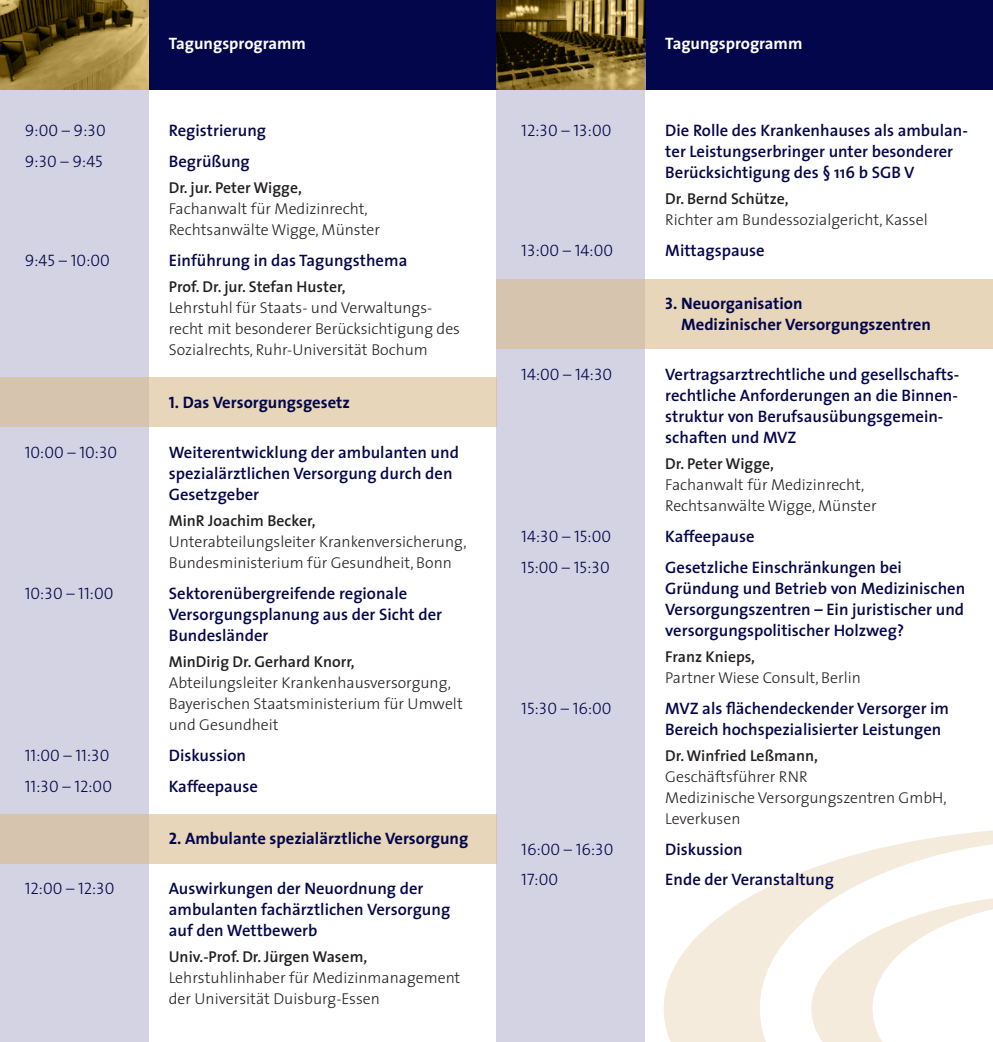
<style>
.page{position:relative;width:993px;height:1042px;background:#fff}
.page>*{position:absolute;margin:0;border:0;box-sizing:border-box;transform-origin:0 0}
.t1{font:600 16.62px/21px "The Sans";color:#04064b}
.t2{font:16.62px "The Sans Light Caps";color:#04064b}
.t3{font:700 16.62px/21px "The Sans";color:#04064b}
.t4{font:700 16.62px "The Sans";color:#fff}
.t5{font:300 15.75px/21px "The Sans";color:#231f20}
.t6{font:600 15.75px "The Sans";color:#231f20}
.s1{font-family:"The Sans Bold Caps";font-weight:400}
</style>
<div class="page">
<svg style="left:663px;top:830px;width:329px;height:212px"></svg>
<div style="left:0;top:0;width:149px;height:1042px;background:#d3d3e3"></div>
<div style="left:0;top:0;width:496px;height:89px;background:#04064b"></div>
<div style="left:496px;top:0;width:149px;height:1042px;background:#d3d3e3"></div>
<div style="left:496px;top:0;width:496px;height:89px;background:#04064b"></div>
<img style="left:0;top:0;width:149px;height:89px">
<img style="left:496px;top:0;width:149px;height:89px">
<div style="left:0;top:377px;width:496px;height:50px;background:linear-gradient(to right,#d7c5af,#eedcbe)"></div>
<div style="left:0;top:813px;width:496px;height:50px;background:linear-gradient(to right,#d7c5af,#eedcbe)"></div>
<div style="left:496px;top:279px;width:496px;height:70px;background:linear-gradient(to right,#d7c5af,#eedcbe)"></div>
<p class="t4" style="left:169px;top:30px;width:138px">Tagungsprogramm</p>
<p class="t4" style="left:665px;top:30px;width:138px">Tagungsprogramm</p>
<p class="t2" style="left:25px;top:117px;width:82px">9:00 – 9:30</p>
<p class="t1" style="left:169px;top:120px;width:99px">Registrierung</p>
<p class="t2" style="left:25px;top:148px;width:80px">9:30 – 9:45</p>
<p class="t1" style="left:169px;top:151px;width:82px">Begrüßung</p>
<p class="t6" style="left:169px;top:175px;width:134px">Dr. jur. Peter Wigge,</p>
<p class="t5" style="left:169px;top:198px;width:213px">Fachanwalt für Medizinrecht,<br>Rechtsanwälte Wigge, Münster</p>
<p class="t2" style="left:25px;top:247px;width:86px">9:45 – 10:00</p>
<p class="t1" style="left:169px;top:249px;width:240px">Einführung in das Tagungsthema</p>
<p class="t6" style="left:169px;top:274px;width:178px">Prof. Dr. jur. Stefan Huster,</p>
<p class="t5" style="left:169px;top:297px;width:292px">Lehrstuhl für Staats- und Verwaltungs&shy;recht mit besonderer Berücksichtigung des<br>Sozialrechts, Ruhr-Universität Bochum</p>
<p class="t3" style="left:169px;top:391px;width:183px"><span class="s1">1.</span> Das Versorgungsgesetz</p>
<p class="t2" style="left:25px;top:438px;width:94px">10:00 – 10:30</p>
<p class="t1" style="left:169px;top:441px;width:291px">Weiterentwicklung der ambulanten und spezialärztlichen Versorgung durch den<br>Gesetzgeber</p>
<p class="t6" style="left:169px;top:507px;width:148px">MinR Joachim Becker,</p>
<p class="t5" style="left:169px;top:530px;width:299px">Unterabteilungsleiter Krankenversicherung,<br>Bundesministerium für Gesundheit, Bonn</p>
<p class="t2" style="left:25px;top:579px;width:90px">10:30 – 11:00</p>
<p class="t1" style="left:169px;top:582px;width:275px">Sektorenübergreifende regionale<br>Versorgungsplanung aus der Sicht der<br>Bundesländer</p>
<p class="t6" style="left:169px;top:648px;width:187px">MinDirig Dr. Gerhard Knorr,</p>
<p class="t5" style="left:169px;top:671px;width:295px">Abteilungsleiter Krankenhausversorgung,<br>Bayerischen Staatsministerium für Umwelt und Gesundheit</p>
<p class="t2" style="left:25px;top:741px;width:86px">11:00 – 11:30</p>
<p class="t1" style="left:169px;top:744px;width:79px">Diskussion</p>
<p class="t2" style="left:25px;top:772px;width:89px">11:30 – 12:00</p>
<p class="t1" style="left:169px;top:775px;width:91px">Kaffeepause</p>
<p class="t3" style="left:169px;top:827px;width:301px"><span class="s1">2.</span> Ambulante spezialärztliche Versorgung</p>
<p class="t2" style="left:25px;top:875px;width:91px">12:00 – 12:30</p>
<p class="t1" style="left:169px;top:877px;width:283px">Auswirkungen der Neuordnung der ambulanten fachärztlichen Versorgung auf den Wettbewerb</p>
<p class="t6" style="left:169px;top:944px;width:200px">Univ.-Prof. Dr. Jürgen Wasem,</p>
<p class="t5" style="left:169px;top:967px;width:293px">Lehrstuhlinhaber für Medizinmanagement der Universität Duisburg-Essen</p>
<p class="t2" style="left:521px;top:117px;width:91px">12:30 – 13:00</p>
<p class="t1" style="left:665px;top:120px;width:304px">Die Rolle des Krankenhauses als ambulan&shy;ter Leistungserbringer unter besonderer<br>Berücksichtigung des § 116 b SGB V</p>
<p class="t6" style="left:665px;top:186px;width:125px">Dr. Bernd Schütze,</p>
<p class="t5" style="left:665px;top:209px;width:264px">Richter am Bundessozialgericht, Kassel</p>
<p class="t2" style="left:521px;top:237px;width:93px">13:00 – 14:00</p>
<p class="t1" style="left:665px;top:240px;width:101px">Mittagspause</p>
<p class="t3" style="left:681px;top:293px;width:251px;text-indent:-16px"><span class="s1">3.</span> Neuorganisation<br>Medizinischer Versorgungszentren</p>
<p class="t2" style="left:521px;top:360px;width:92px">14:00 – 14:30</p>
<p class="t1" style="left:665px;top:363px;width:295px">Vertragsarztrechtliche und gesellschafts&shy;rechtliche Anforderungen an die Binnen&shy;struktur von Berufsausübungsgemein&shy;schaften und MVZ</p>
<p class="t6" style="left:665px;top:450px;width:110px">Dr. Peter Wigge,</p>
<p class="t5" style="left:665px;top:473px;width:213px">Fachanwalt für Medizinrecht,<br>Rechtsanwälte Wigge, Münster</p>
<p class="t2" style="left:521px;top:522px;width:91px">14:30 – 15:00</p>
<p class="t1" style="left:665px;top:525px;width:91px">Kaffeepause</p>
<p class="t2" style="left:521px;top:553px;width:90px">15:00 – 15:30</p>
<p class="t1" style="left:665px;top:556px;width:301px">Gesetzliche Einschränkungen bei Gründung und Betrieb von Medizinischen Versorgungszentren – Ein juristischer und versorgungspolitischer Holzweg?</p>
<p class="t6" style="left:665px;top:643px;width:91px">Franz Knieps,</p>
<p class="t5" style="left:665px;top:666px;width:197px">Partner Wiese Consult, Berlin</p>
<p class="t2" style="left:521px;top:694px;width:92px">15:30 – 16:00</p>
<p class="t1" style="left:665px;top:697px;width:285px">MVZ als flächendeckender Versorger im<br>Bereich hochspezialisierter Leistungen</p>
<p class="t6" style="left:665px;top:742px;width:154px">Dr. Winfried Leßmann,</p>
<p class="t5" style="left:665px;top:765px;width:283px">Geschäftsführer RNR<br>Medizinische Versorgungszentren GmbH,<br>Leverkusen</p>
<p class="t2" style="left:521px;top:835px;width:94px">16:00 – 16:30</p>
<p class="t1" style="left:665px;top:838px;width:79px">Diskussion</p>
<p class="t2" style="left:521px;top:866px;width:38px">17:00</p>
<p class="t1" style="left:665px;top:869px;width:170px">Ende der Veranstaltung</p>
</div>
